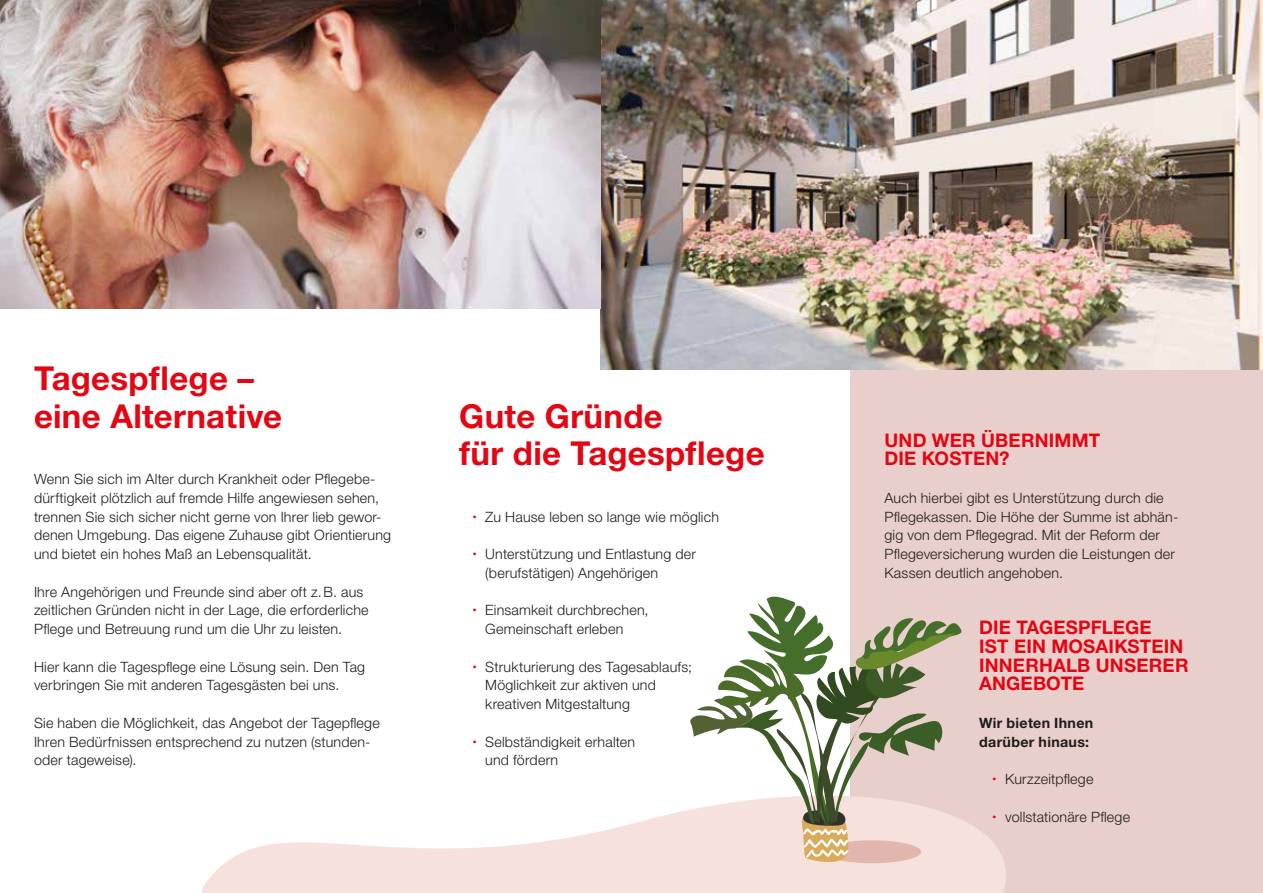
<style>
.page{position:relative;width:1263px;height:893px;background:#fff}
.page>*{position:absolute;margin:0;border:0;box-sizing:border-box;transform-origin:0 0}
.t1{font:700 33px/37.5px "Helvetica Neue LT Std";letter-spacing:.01em;color:#e30613}
.t2{font:700 18.75px/18.8px "Helvetica Neue LT Std";letter-spacing:.01em;color:#e30613}
.t3{font:300 14.25px/18.8px "Helvetica Neue LT Std";letter-spacing:.015em;color:#1d1d1b}
.t4{font:700 14.25px/18.8px "Helvetica Neue LT Std";letter-spacing:.02em;color:#1d1d1b}
</style>
<div class="page">
<div style="left:850px;top:261px;width:413px;height:632px;background:#e9cfcb"></div>
<svg style="left:202px;top:810px;width:804px;height:83px;fill:#f7e1dc"></svg>
<img style="left:601px;top:0;width:662px;height:370px">
<img style="left:0;top:0;width:601px;height:308px">
<svg style="left:690px;top:596px;width:272px;height:266px"></svg>
<h1 class="t1" style="left:34px;top:359px;width:250px">Tagespflege – eine Alternative</h1>
<p class="t3" style="left:34px;top:469px;width:359px">Wenn Sie sich im Alter durch Krankheit oder Pflegebe&shy;dürftigkeit plötzlich auf fremde Hilfe angewiesen sehen, trennen Sie sich sicher nicht gerne von Ihrer lieb gewor&shy;denen Umgebung. Das eigene Zuhause gibt Orientierung und bietet ein hohes Maß an Lebensqualität.</p>
<p class="t3" style="left:34px;top:582px;width:336px">Ihre Angehörigen und Freunde sind aber oft z.B. aus zeitlichen Gründen nicht in der Lage, die erforderliche<br>Pflege und Betreuung rund um die Uhr zu leisten.</p>
<p class="t3" style="left:34px;top:657px;width:333px">Hier kann die Tagespflege eine Lösung sein. Den Tag verbringen Sie mit anderen Tagesgästen bei uns.</p>
<p class="t3" style="left:34px;top:713px;width:347px">Sie haben die Möglichkeit, das Angebot der Tagepflege<br>Ihren Bedürfnissen entsprechend zu nutzen (stunden&shy;oder tageweise).</p>
<h1 class="t1" style="left:459px;top:397px;width:307px">Gute Gründe<br>für die Tagespflege</h1>
<p class="t3" style="left:485px;top:507px;width:235px">Zu Hause leben so lange wie möglich</p>
<p class="t3" style="left:485px;top:544px;width:212px">Unterstützung und Entlastung der (berufstätigen) Angehörigen</p>
<p class="t3" style="left:485px;top:601px;width:165px">Einsamkeit durchbrechen,<br>Gemeinschaft erleben</p>
<p class="t3" style="left:485px;top:657px;width:208px">Strukturierung des Tagesablaufs;<br>Möglichkeit zur aktiven und kreativen Mitgestaltung</p>
<p class="t3" style="left:485px;top:732px;width:151px">Selbständigkeit erhalten und fördern</p>
<h2 class="t2" style="left:884px;top:430px;width:217px">UND WER ÜBERNIMMT<br>DIE KOSTEN?</h2>
<p class="t3" style="left:884px;top:488px;width:295px">Auch hierbei gibt es Unterstützung durch die Pflegekassen. Die Höhe der Summe ist abhän&shy;gig von dem Pflegegrad. Mit der Reform der Pflegeversicherung wurden die Leistungen der Kassen deutlich angehoben.</p>
<h2 class="t2" style="left:979px;top:618px;width:211px">DIE TAGESPFLEGE<br>IST EIN MOSAIKSTEIN<br>INNERHALB UNSERER<br>ANGEBOTE</h2>
<p class="t4" style="left:979px;top:713px;width:116px">Wir bieten Ihnen darüber hinaus:</p>
<p class="t3" style="left:1005px;top:769px;width:90px">Kurzzeitpflege</p>
<p class="t3" style="left:1005px;top:807px;width:126px">vollstationäre Pflege</p>
</div>
